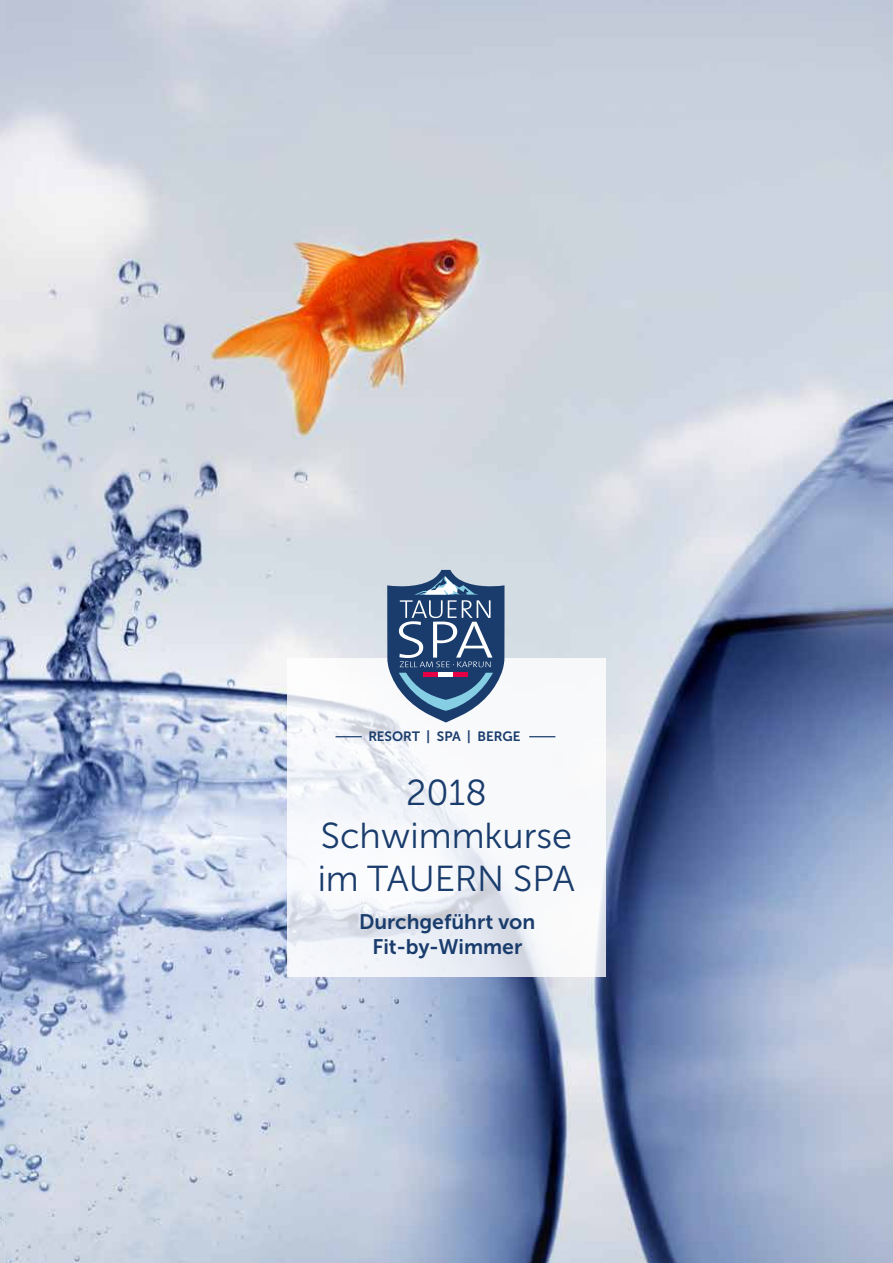
<style>
.page{position:relative;width:893px;height:1263px;background:#fff}
.page>*{position:absolute;margin:0;border:0;box-sizing:border-box;transform-origin:0 0}
.t1{font:36px/43.2px "Museo Sans Cyrl 300";color:#193c6c;text-align:center}
.t2{font:21px/25.2px "Museo Sans Cyrl 700";color:#193c6c;text-align:center}
.t3{font:13.5px "Museo Sans Cyrl 700";color:#193c6c}
</style>
<div class="page">
<img style="left:0;top:0;width:893px;height:1263px">
<svg style="left:287px;top:658px;width:319px;height:318px"></svg>
<svg style="left:387px;top:570px;width:118px;height:152px"></svg>
<svg style="left:529px;top:736px;width:26px;height:1px"></svg>
<svg style="left:336px;top:736px;width:26px;height:1px"></svg>
<p class="t3" style="left:368px;top:729px;width:154px">RESORT | SPA | BERGE</p>
<h1 class="t1" style="left:318px;top:771px;width:259px">2018<br>Schwimmkurse im TAUERN SPA</h1>
<p class="t2" style="left:359px;top:909px;width:178px">Durchgeführt von<br>Fit-by-Wimmer</p>
</div>
